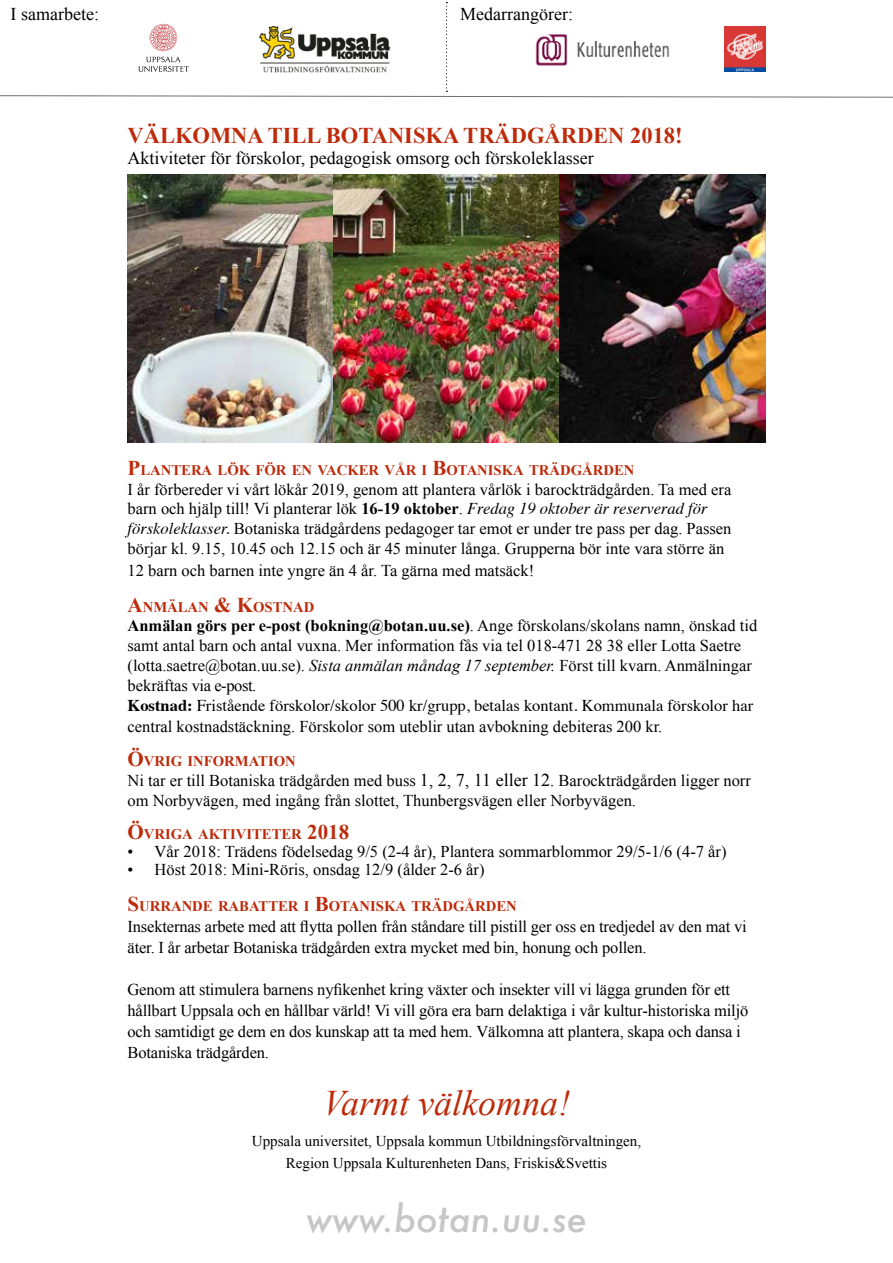
<style>
.page{position:relative;width:893px;height:1263px;background:#fff}
.page>*{position:absolute;margin:0;border:0;box-sizing:border-box;transform-origin:0 0}
.t1{font:italic 500 36px "Futura";color:#c6c6c6}
.t2{font:italic 36px "Times New Roman";color:#bd2b0b}
.t3{font:700 22.5px "Times New Roman";color:#bd2b0b}
.t4{font:18px "Times New Roman";color:#000}
.t5{font:16.5px/19.8px "Times New Roman";color:#000}
.t6{font:16.5px "Times";color:#000}
.t7{font:15px/21.6px "Times New Roman";color:#000;text-align:center}
.t8{font:700 14.7px "Times New Roman";color:#bd2b0b}
.s1{font-size:21px}
.s2{font-weight:700}
.s3{font-family:"Times";font-style:italic}
.s4{font-style:italic}
.s5{font-size:18px}
</style>
<div class="page">
<svg style="left:0;top:2px;width:893px;height:96px"></svg>
<img style="left:725px;top:27px;width:40px;height:45px">
<img style="left:259px;top:27px;width:132px;height:49px">
<img style="left:558px;top:174px;width:207px;height:269px">
<img style="left:128px;top:174px;width:206px;height:269px">
<img style="left:506px;top:31px;width:193px;height:36px">
<img style="left:334px;top:174px;width:224px;height:269px">
<p class="t4" style="left:11px;top:2px;width:90px">I samarbete:</p>
<p class="t4" style="left:460px;top:2px;width:114px">Medarrangörer:</p>
<h2 class="t3" style="left:128px;top:120px;width:18px">VÄLKOMNA</h2>
<h2 class="t3" style="left:268px;top:120px;width:29px">TILL</h2>
<h2 class="t3" style="left:326px;top:120px;width:62px">BO TANISKA</h2>
<h2 class="t3" style="left:463px;top:120px;width:33px">TRÄDGÅRDEN</h2>
<h2 class="t3" style="left:630px;top:120px;width:54px">2018!</h2>
<p class="t4" style="left:128px;top:146px;width:468px">Aktiviteter för förskolor, pedagogisk omsorg och förskoleklasser</p>
<p class="t8" style="left:128px;top:460px;width:508px"><span class="s1">P</span>LANTERA LÖK FÖR EN VACKER VÅR I <span class="s1">B</span>OTANISKA TRÄDGÅRDEN</p>
<p class="t5" style="left:128px;top:479px;width:605px">I år förbereder vi vårt lökår 2019, genom att plantera vårlök i barockträdgården. Ta med era barn och hjälp till! Vi planterar lök <span class="s2">16-19 oktober</span>. <span class="s3">Fredag 19 oktober är reserverad för förskoleklasser.</span> Botaniska trädgårdens pedagoger tar emot er under tre pass per dag. Passen börjar kl. 9.15, 10.45 och 12.15 och är 45 minuter långa. Grupperna bör inte vara större än</p>
<p class="t5" style="left:128px;top:560px;width:408px">12 barn och barnen inte yngre än 4 år. Ta gärna med matsäck!</p>
<p class="t8" style="left:128px;top:596px;width:188px"><span class="s1">A</span>NMÄLAN <span class="s1">&amp; K</span>OSTNAD</p>
<p class="t5" style="left:128px;top:616px;width:631px"><span class="s2">Anmälan görs per e-post (bokning@botan.uu.se)</span>. Ange förskolans/skolans namn, önskad tid samt antal barn och antal vuxna. Mer information fås via tel 018-471 28 38 eller Lotta Saetre (lotta.saetre@botan.uu.se). <span class="s4">Sista anmälan måndag 17 september.</span> Först till kvarn. Anmälningar bekräftas via e-post.</p>
<p class="t6" style="left:128px;top:690px;width:627px"><span class="s2">Kostnad:</span> Fristående förskolor/skolor 500 kr/grupp, betalas kontant. Kommunala förskolor har</p>
<p class="t5" style="left:128px;top:717px;width:536px">central kostnadstäckning. Förskolor som uteblir utan avbokning debiteras 200 kr.</p>
<p class="t8" style="left:128px;top:751px;width:170px"><span class="s1">Ö</span>VRIG INFORMATION</p>
<p class="t5" style="left:128px;top:770px;width:625px">Ni tar er till Botaniska trädgården med buss <span class="s5">1, 2, 7, 11 eller 12</span>. Barockträdgården ligger norr om Norbyvägen, med ingång från slottet, Thunbergsvägen eller Norbyvägen.</p>
<p class="t8" style="left:128px;top:824px;width:223px"><span class="s1">Ö</span>VRIGA AKTIVITETER <span class="s1">2018</span></p>
<p class="t5" style="left:128px;top:841px;width:600px">• Vår 2018: Trädens födelsedag 9/5 (2-4 år), Plantera sommarblommor 29/5-1/6 (4-7 år)</p>
<p class="t5" style="left:128px;top:859px;width:358px">• Höst 2018: Mini-Röris, onsdag 12/9 (ålder 2-6 år)</p>
<p class="t8" style="left:128px;top:896px;width:391px"><span class="s1">S</span>URRANDE RABATTER I <span class="s1">B</span>OTANISKA TRÄDGÅRDEN</p>
<p class="t5" style="left:128px;top:916px;width:621px;line-height:21px">Insekternas arbete med att flytta pollen från ståndare till pistill ger oss en tredjedel av den mat vi äter. I år arbetar Botaniska trädgården extra mycket med bin, honung och pollen.</p>
<p class="t5" style="left:128px;top:979px;width:622px;line-height:21px">Genom att stimulera barnens nyfikenhet kring växter och insekter vill vi lägga grunden för ett hållbart Uppsala och en hållbar värld! Vi vill göra era barn delaktiga i vår kultur-historiska miljö och samtidigt ge dem en dos kunskap att ta med hem. Välkomna att plantera, skapa och dansa i Botaniska trädgården.</p>
<h1 class="t2" style="left:323px;top:1078px;width:248px">Varmt välkomna!</h1>
<p class="t7" style="left:252px;top:1130px;width:391px">Uppsala universitet, Uppsala kommun Utbildningsförvaltningen,<br>Region Uppsala Kulturenheten Dans, Friskis&amp;Svettis</p>
<h1 class="t1" style="left:306px;top:1194px;width:282px">www.botan.uu.se</h1>
</div>
